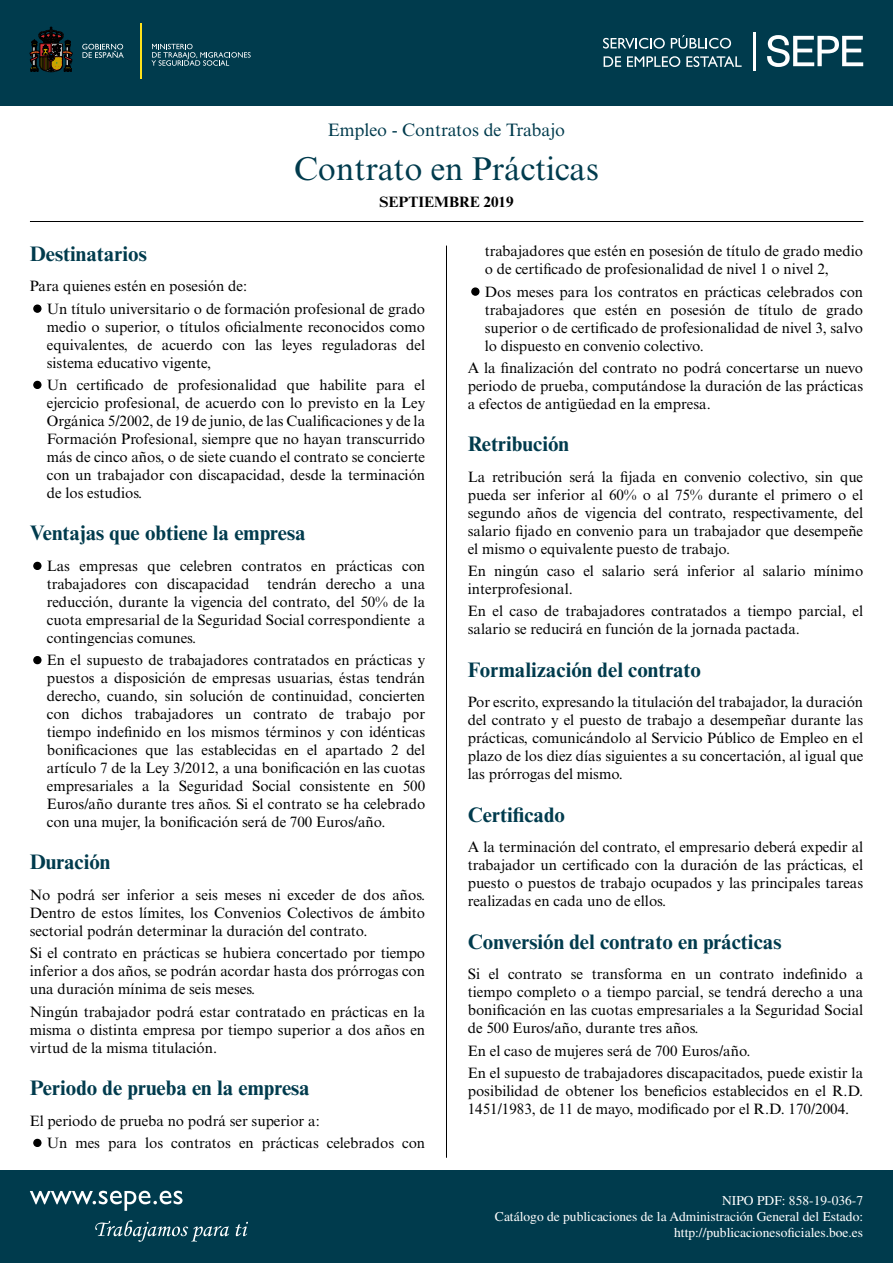
<style>
.page{position:relative;width:893px;height:1263px;background:#fff}
.page>*{position:absolute;margin:0;border:0;box-sizing:border-box;transform-origin:0 0}
.t1{font:33px "Times New Roman MT Std";color:#003b4d}
.t2{font:700 21px "Times New Roman MT Std";color:#003b4d}
.t3{font:18px "Times New Roman MT Std";color:#003b4d}
.t4{font:15px/18px "Times New Roman MT Std";color:#000;text-align:justify}
.t5{font:700 15px "Times New Roman MT Std";color:#000}
.t6{font:13.5px/16.2px "Times LT Std";color:#fff;text-align:right}
</style>
<div class="page">
<div style="left:0;top:1170px;width:893px;height:93px;background:#003b4d"></div>
<div style="left:0;top:0;width:893px;height:105px;background:#003b4d"></div>
<svg style="left:30px;top:1191px;width:153px;height:20px"></svg>
<svg style="left:95px;top:1220px;width:134px;height:22px"></svg>
<svg style="left:236px;top:1222px;width:12px;height:14px"></svg>
<svg style="left:767px;top:35px;width:96px;height:32px"></svg>
<hr style="left:753px;top:32px;width:3px;height:38px;background:#fff">
<svg style="left:603px;top:38px;width:62px;height:11px"></svg>
<svg style="left:671px;top:35px;width:60px;height:14px"></svg>
<svg style="left:604px;top:56px;width:17px;height:11px"></svg>
<svg style="left:627px;top:56px;width:53px;height:11px"></svg>
<svg style="left:686px;top:56px;width:56px;height:11px"></svg>
<svg style="left:29px;top:26px;width:44px;height:46px"></svg>
<svg style="left:82px;top:44px;width:42px;height:14px"></svg>
<hr style="left:140px;top:23px;width:1px;height:56px;background:#ffe11b">
<svg style="left:151px;top:44px;width:100px;height:22px"></svg>
<hr style="left:446px;top:246px;width:1px;height:912px;background:#000">
<hr style="left:30px;top:221px;width:833px;height:1px;background:#000">
<svg style="left:471px;top:287px;width:9px;height:9px"></svg>
<svg style="left:33px;top:304px;width:9px;height:9px"></svg>
<svg style="left:33px;top:380px;width:9px;height:9px"></svg>
<svg style="left:33px;top:561px;width:9px;height:9px"></svg>
<svg style="left:33px;top:656px;width:9px;height:9px"></svg>
<svg style="left:33px;top:1138px;width:9px;height:9px"></svg>
<p class="t3" style="left:328px;top:123px;width:239px">Empleo - Contratos de Trabajo</p>
<h1 class="t1" style="left:294px;top:156px;width:306px">Contrato en Prácticas</h1>
<p class="t5" style="left:379px;top:196px;width:136px">SEPTIEMBRE 2019</p>
<h2 class="t2" style="left:30px;top:246px;width:119px">Destinatarios</h2>
<p class="t4" style="left:47px;top:276px;width:380px;line-height:22.2px;text-indent:-17px">Para quienes estén en posesión de:<br>Un título universitario o de formación profesional de grado</p>
<p class="t4" style="left:47px;top:319px;width:380px">medio o superior, o títulos oficialmente reconocidos como equivalentes, de acuerdo con las leyes reguladoras del sistema educativo vigente,</p>
<p class="t4" style="left:47px;top:377px;width:380px">Un certificado de profesionalidad que habilite para el ejercicio profesional, de acuerdo con lo previsto en la Ley Orgánica 5/2002, de 19 de junio, de las Cualificaciones y de la Formación Profesional, siempre que no hayan transcurrido más de cinco años, o de siete cuando el contrato se concierte con un trabajador con discapacidad, desde la terminación de los estudios.</p>
<h2 class="t2" style="left:30px;top:525px;width:277px">Ventajas que obtiene la empresa</h2>
<p class="t4" style="left:47px;top:558px;width:380px">Las empresas que celebren contratos en prácticas con trabajadores con discapacidad tendrán derecho a una reducción, durante la vigencia del contrato, del 50% de la cuota empresarial de la Seguridad Social correspondiente a contingencias comunes.</p>
<p class="t4" style="left:47px;top:652px;width:380px">En el supuesto de trabajadores contratados en prácticas y puestos a disposición de empresas usuarias, éstas tendrán derecho, cuando, sin solución de continuidad, concierten con dichos trabajadores un contrato de trabajo por tiempo indefinido en los mismos términos y con idénticas bonificaciones que las establecidas en el apartado 2 del artículo 7 de la Ley 3/2012, a una bonificación en las cuotas empresariales a la Seguridad Social consistente en 500<br>Euros/año durante tres años. Si el contrato se ha celebrado con una mujer, la bonificación será de 700 Euros/año.</p>
<h2 class="t2" style="left:30px;top:855px;width:82px">Duración</h2>
<p class="t4" style="left:30px;top:887px;width:397px">No podrá ser inferior a seis meses ni exceder de dos años.<br>Dentro de estos límites, los Convenios Colectivos de ámbito sectorial podrán determinar la duración del contrato.</p>
<p class="t4" style="left:30px;top:945px;width:397px">Si el contrato en prácticas se hubiera concertado por tiempo inferior a dos años, se podrán acordar hasta dos prórrogas con una duración mínima de seis meses.</p>
<p class="t4" style="left:30px;top:1004px;width:397px">Ningún trabajador podrá estar contratado en prácticas en la misma o distinta empresa por tiempo superior a dos años en virtud de la misma titulación.</p>
<h2 class="t2" style="left:30px;top:1080px;width:282px">Periodo de prueba en la empresa</h2>
<p class="t4" style="left:47px;top:1111px;width:380px;line-height:22.2px;text-indent:-17px">El periodo de prueba no podrá ser superior a:<br>Un mes para los contratos en prácticas celebrados con</p>
<p class="t4" style="left:485px;top:243px;width:380px">trabajadores que estén en posesión de título de grado medio o de certificado de profesionalidad de nivel 1 o nivel 2,</p>
<p class="t4" style="left:485px;top:284px;width:380px">Dos meses para los contratos en prácticas celebrados con trabajadores que estén en posesión de título de grado superior o de certificado de profesionalidad de nivel 3, salvo lo dispuesto en convenio colectivo.</p>
<p class="t4" style="left:468px;top:360px;width:397px">A la finalización del contrato no podrá concertarse un nuevo periodo de prueba, computándose la duración de las prácticas a efectos de antigüedad en la empresa.</p>
<h2 class="t2" style="left:468px;top:436px;width:103px">Retribución</h2>
<p class="t4" style="left:468px;top:469px;width:397px">La retribución será la fijada en convenio colectivo, sin que pueda ser inferior al 60% o al 75% durante el primero o el segundo años de vigencia del contrato, respectivamente, del salario fijado en convenio para un trabajador que desempeñe el mismo o equivalente puesto de trabajo.</p>
<p class="t4" style="left:468px;top:563px;width:397px">En ningún caso el salario será inferior al salario mínimo interprofesional.</p>
<p class="t4" style="left:468px;top:603px;width:397px">En el caso de trabajadores contratados a tiempo parcial, el salario se reducirá en función de la jornada pactada.</p>
<h2 class="t2" style="left:468px;top:662px;width:235px">Formalización del contrato</h2>
<p class="t4" style="left:468px;top:694px;width:397px">Por escrito, expresando la titulación del trabajador, la duración del contrato y el puesto de trabajo a desempeñar durante las prácticas, comunicándolo al Servicio Público de Empleo en el plazo de los diez días siguientes a su concertación, al igual que las prórrogas del mismo.</p>
<h2 class="t2" style="left:468px;top:807px;width:99px">Certificado</h2>
<p class="t4" style="left:468px;top:839px;width:397px">A la terminación del contrato, el empresario deberá expedir al trabajador un certificado con la duración de las prácticas, el puesto o puestos de trabajo ocupados y las principales tareas realizadas en cada uno de ellos.</p>
<h2 class="t2" style="left:468px;top:934px;width:315px">Conversión del contrato en prácticas</h2>
<p class="t4" style="left:468px;top:966px;width:397px">Si el contrato se transforma en un contrato indefinido a tiempo completo o a tiempo parcial, se tendrá derecho a una bonificación en las cuotas empresariales a la Seguridad Social de 500 Euros/año, durante tres años.</p>
<p class="t4" style="left:468px;top:1041px;width:397px;line-height:22.2px">En el caso de mujeres será de 700 Euros/año.<br>En el supuesto de trabajadores discapacitados, puede existir la</p>
<p class="t4" style="left:468px;top:1083px;width:397px">posibilidad de obtener los beneficios establecidos en el R.D.<br>1451/1983, de 11 de mayo, modificado por el R.D. 170/2004.</p>
<p class="t6" style="left:495px;top:1193px;width:370px">NIPO PDF: 858-19-036-7<br>Catálogo de publicaciones de la Administración General del Estado: http://publicacionesoficiales.boe.es</p>
</div>
